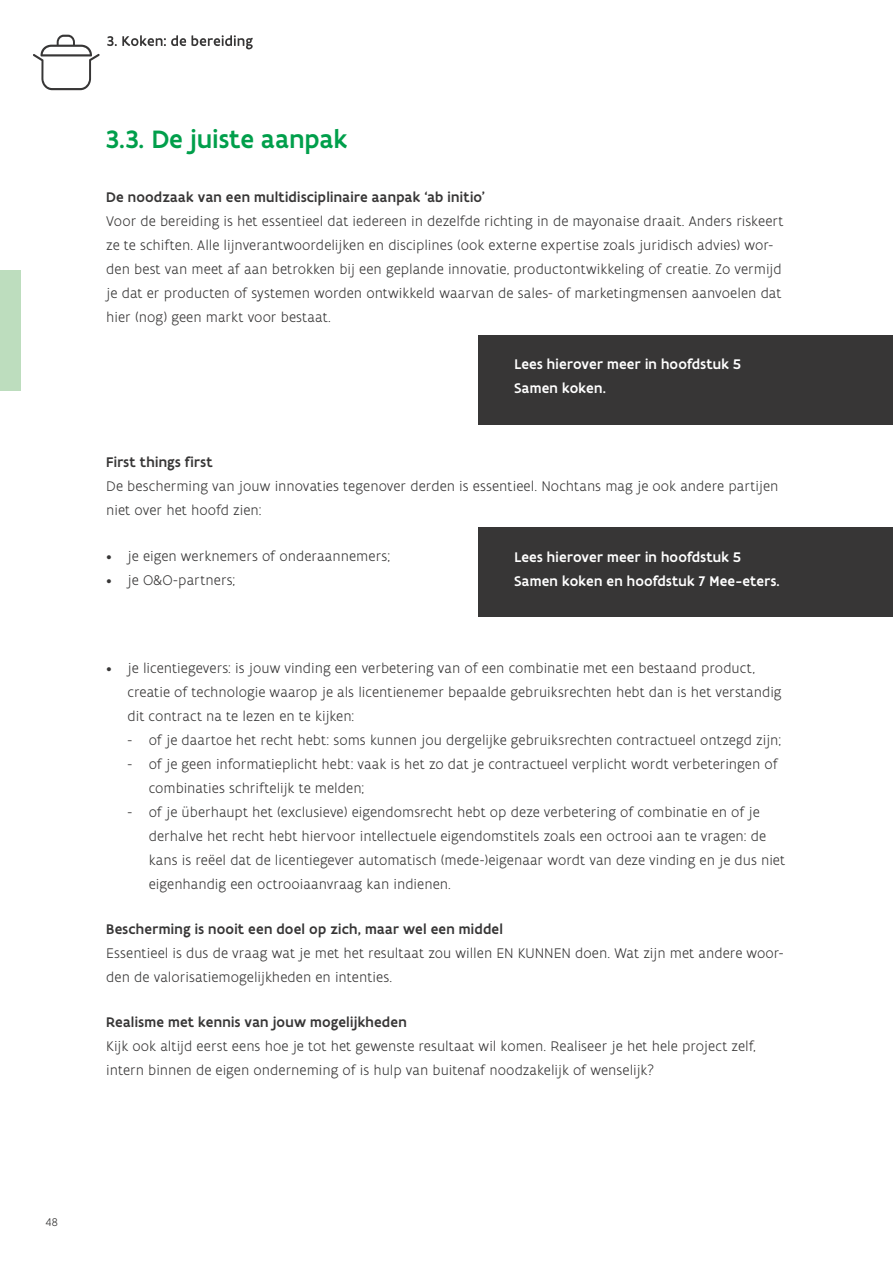
<style>
.page{position:relative;width:893px;height:1263px;background:#fff}
.page>*{position:absolute;margin:0;border:0;box-sizing:border-box;transform-origin:0 0}
.Titel_-_Niv_2{font:500 27px "Flanders Art Sans";letter-spacing:.005em;color:#009f4b}
.Body{font:300 15px/24px "Flanders Art Sans";color:#373636}
.Titel_case_antraciet{font:500 15px "Flanders Art Sans";letter-spacing:.015em;color:#373636}
.Witte_link_tekst{font:500 15px/24px "Flanders Art Sans";letter-spacing:.015em;color:#fff}
.t1{font:300 12px "Flanders Art Sans";color:#373636}
.s1{font-family:"Flanders Art Sans Pro"}
</style>
<div class="page">
<div style="left:0;top:270px;width:21px;height:121px;background:#bdddbe"></div>
<div style="left:478px;top:335px;width:415px;height:89px;background:#373636"></div>
<div style="left:478px;top:527px;width:415px;height:90px;background:#373636"></div>
<svg style="left:107px;top:35px;width:146px;height:14px"></svg>
<svg style="left:33px;top:35px;width:67px;height:55px"></svg>
<h2 class="Titel_-_Niv_2" style="left:106px;top:122px;width:243px">3.3. De juiste aanpak</h2>
<p class="Titel_case_antraciet" style="left:106px;top:187px;width:380px">De noodzaak van een multidisciplinaire aanpak ‘ab initio’</p>
<p class="Body" style="left:106px;top:209px;width:679px">Voor de bereiding is het essentieel dat iedereen in dezelfde richting in de mayonaise draait. Anders riskeert ze te schiften. Alle lijnverantwoordelijken en disciplines (ook externe expertise zoals juridisch advies) wor&shy;den best van meet af aan betrokken bij een geplande innovatie, productontwikkeling of creatie. Zo vermijd je dat er producten of systemen worden ontwikkeld waarvan de sales- of marketingmensen aanvoelen dat hier (nog) geen markt voor bestaat.</p>
<p class="Witte_link_tekst" style="left:514px;top:352px;width:228px">Lees hierover meer in hoofdstuk 5<br>Samen koken.</p>
<p class="Titel_case_antraciet" style="left:106px;top:453px;width:108px">First things first</p>
<p class="Body" style="left:106px;top:474px;width:674px">De bescherming van jouw innovaties tegenover derden is essentieel. Nochtans mag je ook andere partijen niet over het hoofd zien:</p>
<p class="Body" style="left:106px;top:544px;width:285px">• je eigen werknemers of onderaannemers;</p>
<p class="Body" style="left:106px;top:568px;width:131px">• je O&amp;O-partners;</p>
<p class="Witte_link_tekst" style="left:514px;top:545px;width:267px">Lees hierover meer in hoofdstuk 5<br>Samen koken en hoofdstuk 7 Mee-eters.</p>
<p class="Body" style="left:128px;top:655px;width:656px;text-indent:-21px">• je licentiegevers: is jouw vinding een verbetering van of een combinatie met een bestaand product, creatie of technologie waarop je als licentienemer bepaalde gebruiksrechten hebt dan is het verstandig dit contract na te lezen en te kijken:</p>
<p class="Body" style="left:128px;top:727px;width:655px"><span class="s1">-</span> of je daartoe het recht hebt: soms kunnen jou dergelijke gebruiksrechten contractueel ontzegd zijn;</p>
<p class="Body" style="left:149px;top:751px;width:630px;text-indent:-21px"><span class="s1">-</span> of je geen informatieplicht hebt: vaak is het zo dat je contractueel verplicht wordt verbeteringen of combinaties schriftelijk te melden;</p>
<p class="Body" style="left:149px;top:799px;width:638px;text-indent:-21px"><span class="s1">-</span> of je überhaupt het (exclusieve) eigendomsrecht hebt op deze verbetering of combinatie en of je derhalve het recht hebt hiervoor intellectuele eigendomstitels zoals een octrooi aan te vragen: de kans is reëel dat de licentiegever automatisch (mede-)eigenaar wordt van deze vinding en je dus niet eigenhandig een octrooiaanvraag kan indienen.</p>
<p class="Titel_case_antraciet" style="left:106px;top:919px;width:398px">Bescherming is nooit een doel op zich, maar wel een middel</p>
<p class="Body" style="left:106px;top:941px;width:679px">Essentieel is dus de vraag wat je met het resultaat zou willen EN KUNNEN doen. Wat zijn met andere woor&shy;den de valorisatiemogelijkheden en intenties.</p>
<p class="Titel_case_antraciet" style="left:106px;top:1013px;width:302px">Realisme met kennis van jouw mogelijkheden</p>
<p class="Body" style="left:106px;top:1034px;width:651px">Kijk ook altijd eerst eens hoe je tot het gewenste resultaat wil komen. Realiseer je het hele project zelf, intern binnen de eigen onderneming of is hulp van buitenaf noodzakelijk of wenselijk?</p>
<p class="t1" style="left:46px;top:1215px;width:14px">48</p>
</div>
